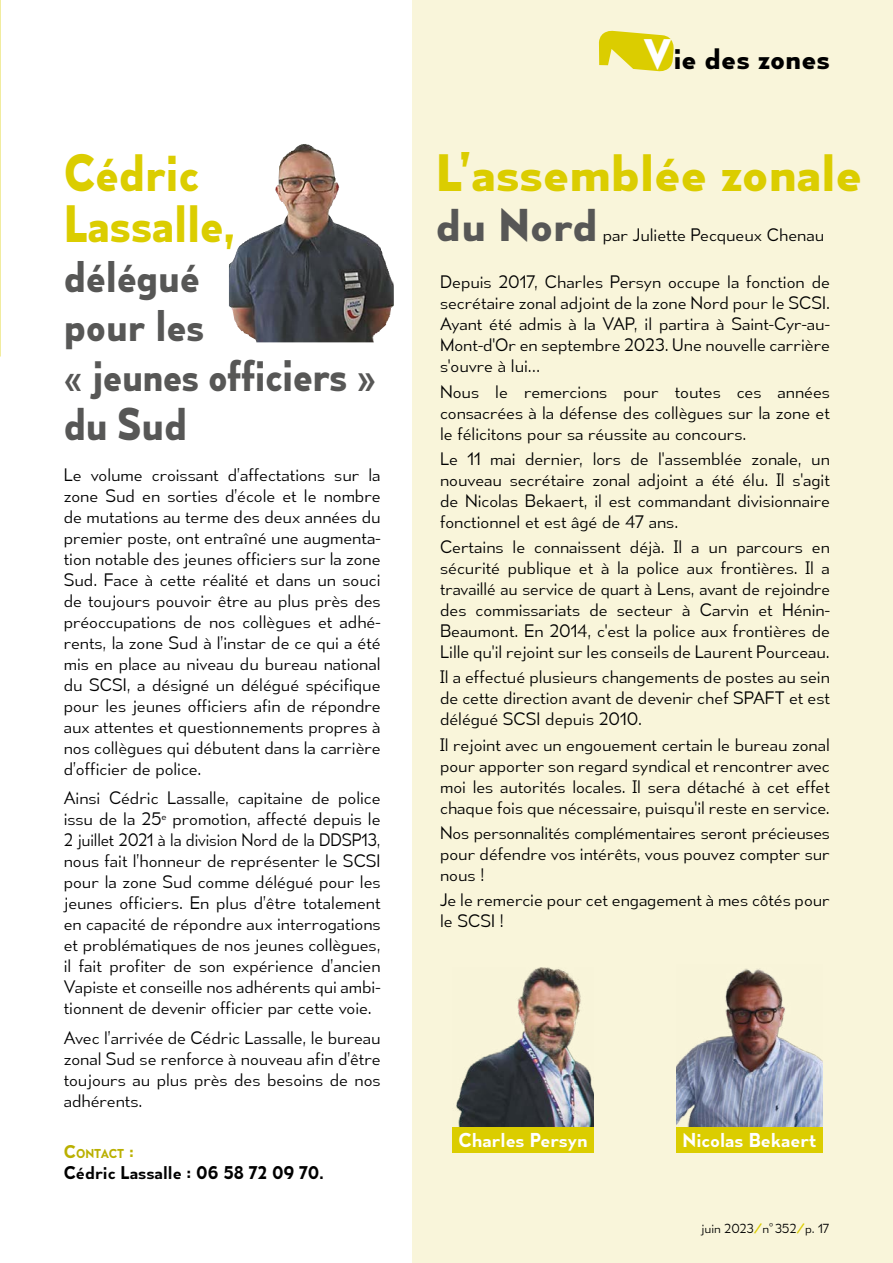
<style>
.page{position:relative;width:893px;height:1263px;background:#fff}
.page>*{position:absolute;margin:0;border:0;box-sizing:border-box;transform-origin:0 0}
.t1{font:700 48px "Mesmerize Rg";letter-spacing:-.01em;color:#dbcd00}
.t2{font:700 48px/51px "Mesmerize Rg";letter-spacing:-.01em;color:#dbcd00;scale:.9 1}
.t3{font:700 42px "Mesmerize Rg";letter-spacing:-.01em;color:#575756}
.t4{font:700 42px "Mesmerize Rg";letter-spacing:-.01em;color:#575756;scale:.87 1}
.t5{font:700 40.5px/49.5px "Mesmerize Rg";letter-spacing:-.01em;color:#575756;scale:.9 1}
.t6{font:700 27px "Mesmerize Rg";color:#000}
.t7{font:18px "Mesmerize Sb";color:#fff}
.t8{font:16.5px/21px "Mesmerize Lt";color:#000;text-align:justify}
.t9{font:16.5px "Mesmerize Sb";color:#000}
.t10{font:12px "Mesmerize Lt";color:#000}
.t11{font:11.55px "Mesmerize Sb";letter-spacing:-.015em;color:#bab000}
.s1{font-size:42px}
.s2{font-size:16.5px}
.s3{font-size:39px;color:#fff}
.s4{font-family:"Mesmerize Eb";color:#dbcd00}
</style>
<div class="page">
<div style="left:412px;top:0;width:481px;height:1263px;background:#f9f5da"></div>
<svg style="left:599px;top:30px;width:75px;height:42px"></svg>
<img style="left:456px;top:967px;width:137px;height:160px">
<div style="left:453px;top:1127px;width:141px;height:25px;background:#dbcd00"></div>
<img style="left:676px;top:968px;width:147px;height:159px">
<div style="left:676px;top:1127px;width:147px;height:25px;background:#dbcd00"></div>
<img style="left:229px;top:147px;width:165px;height:195px">
<svg style="left:0;top:0;width:1px;height:356px"></svg>
<h1 class="t2" style="left:64px;top:147px;width:193px">Cédric<br>Lassalle,</h1>
<h3 class="t5" style="left:64px;top:251px;width:349px">délégué<br>pour les<br>« jeunes offi<span class="s1">ciers »</span></h3>
<h2 class="t4" style="left:64px;top:398px;width:144px">du Sud</h2>
<p class="t8" style="left:64px;top:464px;width:318px">Le volume croissant d’affectations sur la zone Sud en sorties d’école et le nombre de mutations au terme des deux années du premier poste, ont entraîné une augmenta&shy;tion notable des jeunes officiers sur la zone Sud. Face à cette réalité et dans un souci de toujours pouvoir être au plus près des préoccupations de nos collègues et adhé&shy;rents, la zone Sud à l’instar de ce qui a été mis en place au niveau du bureau national du SCSI, a désigné un délégué spécifique pour les jeunes officiers afin de répondre aux attentes et questionnements propres à nos collègues qui débutent dans la carrière d’officier de police.</p>
<p class="t8" style="left:64px;top:787px;width:318px">Ainsi Cédric Lassalle, capitaine de police issu de la 25<sup>e</sup> promotion, affecté depuis le 2 juillet 2021 à la division Nord de la DDSP13, nous fait l’honneur de représenter le SCSI pour la zone Sud comme délégué pour les jeunes officiers. En plus d’être totalement en capacité de répondre aux interrogations et problématiques de nos jeunes collègues, il fait profiter de son expérience d’ancien Vapiste et conseille nos adhérents qui ambi&shy;tionnent de devenir officier par cette voie.</p>
<p class="t8" style="left:64px;top:1027px;width:318px">Avec l’arrivée de Cédric Lassalle, le bureau zonal Sud se renforce à nouveau afin d’être toujours au plus près des besoins de nos adhérents.</p>
<p class="t11" style="left:64px;top:1146px;width:72px"><span class="s2">C</span>ONTACT <span class="s2">:</span></p>
<p class="t9" style="left:64px;top:1162px;width:262px">Cédric Lassalle : 06 58 72 09 70.</p>
<h3 class="t6" style="left:643px;top:42px;width:188px"><span class="s3">V</span>ie des zones</h3>
<h1 class="t1" style="left:436px;top:143px;width:428px">L’assemblée zonale</h1>
<h2 class="t3" style="left:436px;top:199px;width:164px">du Nord</h2>
<p class="t8" style="left:603px;top:224px;width:223px">par Juliette Pecqueux Chenau</p>
<p class="t8" style="left:440px;top:271px;width:391px">Depuis 2017, Charles Persyn occupe la fonction de secrétaire zonal adjoint de la zone Nord pour le SCSI.<br>Ayant été admis à la VAP, il partira à Saint-Cyr-au-Mont-d'Or en septembre 2023. Une nouvelle carrière s'ouvre à lui…</p>
<p class="t8" style="left:440px;top:381px;width:391px">Nous le remercions pour toutes ces années consacrées à la défense des collègues sur la zone et le félicitons pour sa réussite au concours.</p>
<p class="t8" style="left:440px;top:448px;width:391px">Le 11 mai dernier, lors de l'assemblée zonale, un nouveau secrétaire zonal adjoint a été élu. Il s'agit de Nicolas Bekaert, il est commandant divisionnaire fonctionnel et est âgé de 47 ans.</p>
<p class="t8" style="left:440px;top:536px;width:391px">Certains le connaissent déjà. Il a un parcours en sécurité publique et à la police aux frontières. Il a travaillé au service de quart à Lens, avant de rejoindre des commissariats de secteur à Carvin et Hénin-Beaumont. En 2014, c'est la police aux frontières de Lille qu'il rejoint sur les conseils de Laurent Pourceau.</p>
<p class="t8" style="left:440px;top:666px;width:391px">Il a effectué plusieurs changements de postes au sein de cette direction avant de devenir chef SPAFT et est délégué SCSI depuis 2010.</p>
<p class="t8" style="left:440px;top:734px;width:391px">Il rejoint avec un engouement certain le bureau zonal pour apporter son regard syndical et rencontrer avec moi les autorités locales. Il sera détaché à cet effet chaque fois que nécessaire, puisqu'il reste en service.</p>
<p class="t8" style="left:440px;top:822px;width:391px">Nos personnalités complémentaires seront précieuses pour défendre vos intérêts, vous pouvez compter sur nous !</p>
<p class="t8" style="left:440px;top:889px;width:391px">Je le remercie pour cet engagement à mes côtés pour le SCSI !</p>
<p class="t7" style="left:459px;top:1129px;width:130px">Charles Persyn</p>
<p class="t7" style="left:682px;top:1129px;width:135px">Nicolas Bekaert</p>
<p class="t10" style="left:701px;top:1221px;width:130px">juin 2023 <span class="s4">⁄</span> n°352 <span class="s4">⁄</span> p. 17</p>
</div>
